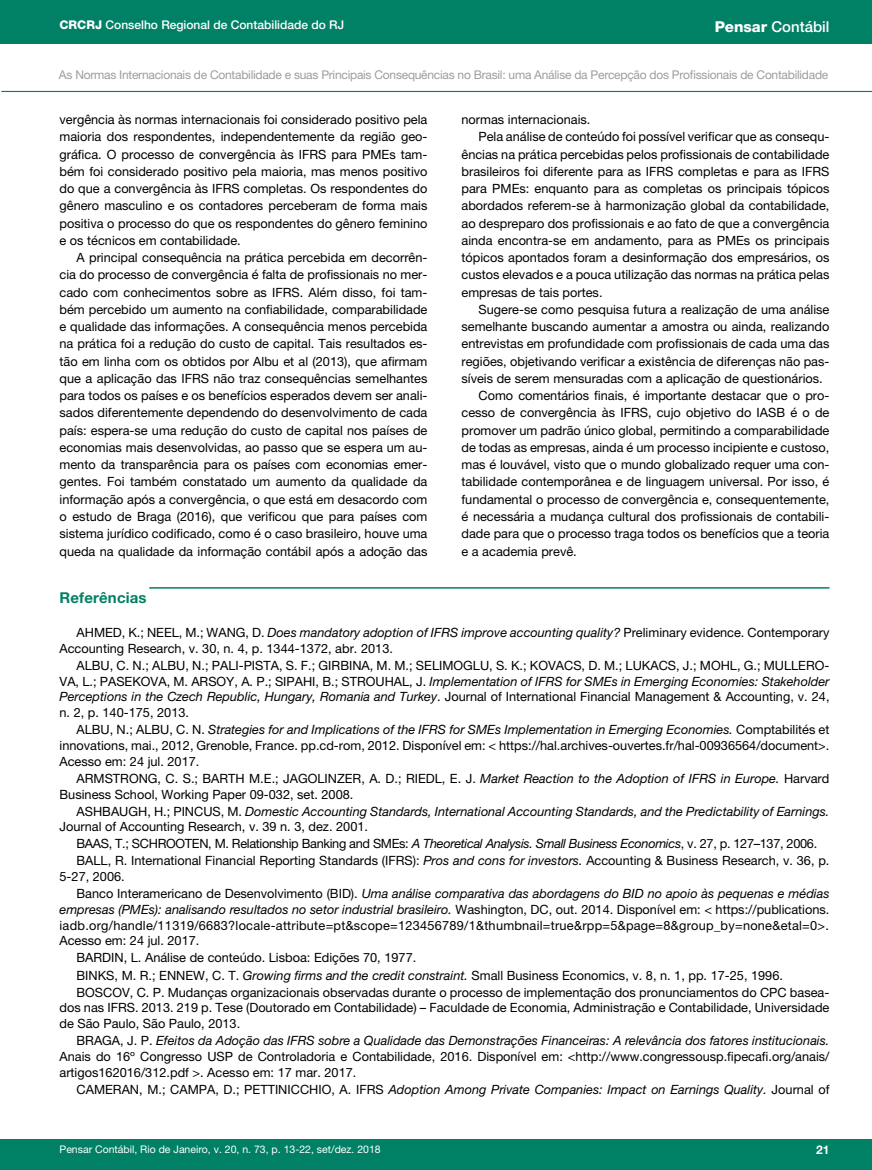
<style>
.page{position:relative;width:872px;height:1170px;background:#fff}
.page>*{position:absolute;margin:0;border:0;box-sizing:border-box;transform-origin:0 0}
.t1{font:500 15px "Helvetica Neue LT Pro";color:#fff}
.t2{font:700 15px "Helvetica Neue LT Pro";letter-spacing:.01em;color:#008065}
.t3{font:12.75px/17.2px "Helvetica Neue LT Pro";color:#000;text-align:justify}
.t4{font:italic 12.75px/15.8px "Helvetica Neue LT Pro";color:#000}
.t5{font:12px "Helvetica Neue LT Pro";letter-spacing:-.02em;color:#9d9d9c}
.t6{font:500 12px "Helvetica Neue LT Pro";color:#fff}
.t7{font:700 12px "Helvetica Neue LT Pro";color:#fff}
.t8{font:10.5px "Helvetica Neue LT Pro";color:#fff}
.s1{font-weight:800}
.s2{font-style:italic}
.s3{font-style:normal}
</style>
<div class="page">
<div style="left:0;top:0;width:872px;height:44px;background:#008065"></div>
<div style="left:0;top:1139px;width:872px;height:30px;background:#008065"></div>
<hr style="left:443px;top:115px;width:1px;height:986px;background:#9d9d9c">
<hr style="left:1px;top:91px;width:871px;height:1px;background:#008065">
<hr style="left:149px;top:587px;width:680px;height:1px;background:#008065">
<p class="t6" style="left:60px;top:18px;width:286px"><span class="s1">CRCRJ</span> Conselho Regional de Contabilidade do RJ</p>
<p class="t1" style="left:714px;top:17px;width:116px"><span class="s1">Pensar</span> Contábil</p>
<p class="t5" style="left:59px;top:67px;width:771px">As Normas Internacionais de Contabilidade e suas Principais Consequências no Brasil: uma Análise da Percepção dos Profissionais de Contabilidade</p>
<p class="t3" style="left:60px;top:111px;width:369px">vergência às normas internacionais foi considerado positivo pela maioria dos respondentes, independentemente da região geo&shy;gráfica. O processo de convergência às IFRS para PMEs tam&shy;bém foi considerado positivo pela maioria, mas menos positivo do que a convergência às IFRS completas. Os respondentes do gênero masculino e os contadores perceberam de forma mais positiva o processo do que os respondentes do gênero feminino e os técnicos em contabilidade.</p>
<p class="t3" style="left:60px;top:249px;width:369px;text-indent:17px">A principal consequência na prática percebida em decorrên&shy;cia do processo de convergência é falta de profissionais no mer&shy;cado com conhecimentos sobre as IFRS. Além disso, foi tam&shy;bém percebido um aumento na confiabilidade, comparabilidade e qualidade das informações. A consequência menos percebida na prática foi a redução do custo de capital. Tais resultados es&shy;tão em linha com os obtidos por Albu et al (2013), que afirmam que a aplicação das IFRS não traz consequências semelhantes para todos os países e os benefícios esperados devem ser anali&shy;sados diferentemente dependendo do desenvolvimento de cada país: espera-se uma redução do custo de capital nos países de economias mais desenvolvidas, ao passo que se espera um au&shy;mento da transparência para os países com economias emer&shy;gentes. Foi também constatado um aumento da qualidade da informação após a convergência, o que está em desacordo com o estudo de Braga (2016), que verificou que para países com sistema jurídico codificado, como é o caso brasileiro, houve uma queda na qualidade da informação contábil após a adoção das</p>
<p class="t3" style="left:461px;top:111px;width:130px">normas internacionais.</p>
<p class="t3" style="left:478px;top:128px;width:352px">Pela análise de conteúdo foi possível verificar que as consequ-</p>
<p class="t3" style="left:461px;top:145px;width:369px">ências na prática percebidas pelos profissionais de contabilidade</p>
<p class="t3" style="left:461px;top:162px;width:369px">brasileiros foi diferente para as IFRS completas e para as IFRS</p>
<p class="t3" style="left:461px;top:180px;width:369px">para PMEs: enquanto para as completas os principais tópicos</p>
<p class="t3" style="left:461px;top:197px;width:369px">abordados referem-se à harmonização global da contabilidade,</p>
<p class="t3" style="left:461px;top:214px;width:369px">ao despreparo dos profissionais e ao fato de que a convergência</p>
<p class="t3" style="left:461px;top:231px;width:369px">ainda encontra-se em andamento, para as PMEs os principais</p>
<p class="t3" style="left:461px;top:249px;width:369px">tópicos apontados foram a desinformação dos empresários, os</p>
<p class="t3" style="left:461px;top:266px;width:369px">custos elevados e a pouca utilização das normas na prática pelas</p>
<p class="t3" style="left:461px;top:283px;width:142px">empresas de tais portes.</p>
<p class="t3" style="left:478px;top:300px;width:352px">Sugere-se como pesquisa futura a realização de uma análise</p>
<p class="t3" style="left:461px;top:318px;width:369px">semelhante buscando aumentar a amostra ou ainda, realizando</p>
<p class="t3" style="left:461px;top:335px;width:369px">entrevistas em profundidade com profissionais de cada uma das</p>
<p class="t3" style="left:461px;top:352px;width:369px">regiões, objetivando verificar a existência de diferenças não pas-</p>
<p class="t3" style="left:461px;top:369px;width:363px">síveis de serem mensuradas com a aplicação de questionários.</p>
<p class="t3" style="left:478px;top:387px;width:352px">Como comentários finais, é importante destacar que o pro-</p>
<p class="t3" style="left:461px;top:404px;width:369px">cesso de convergência às IFRS, cujo objetivo do IASB é o de</p>
<p class="t3" style="left:461px;top:421px;width:369px">promover um padrão único global, permitindo a comparabilidade</p>
<p class="t3" style="left:461px;top:438px;width:369px">de todas as empresas, ainda é um processo incipiente e custoso,</p>
<p class="t3" style="left:461px;top:456px;width:369px">mas é louvável, visto que o mundo globalizado requer uma con-</p>
<p class="t3" style="left:461px;top:473px;width:369px">tabilidade contemporânea e de linguagem universal. Por isso, é</p>
<p class="t3" style="left:461px;top:490px;width:369px">fundamental o processo de convergência e, consequentemente,</p>
<p class="t3" style="left:461px;top:507px;width:369px">é necessária a mudança cultural dos profissionais de contabili-</p>
<p class="t3" style="left:461px;top:525px;width:369px">dade para que o processo traga todos os benefícios que a teoria</p>
<p class="t3" style="left:461px;top:542px;width:117px">e a academia prevê.</p>
<p class="t2" style="left:60px;top:588px;width:89px">Referências</p>
<p class="t3" style="left:60px;top:624px;width:771px;line-height:15.8px;text-indent:17px">AHMED, K.; NEEL, M.; WANG, D. <span class="s2">Does mandatory adoption of IFRS improve accounting quality?</span> Preliminary evidence. Contemporary<br>Accounting Research, v. 30, n. 4, p. 1344-1372, abr. 2013.</p>
<p class="t3" style="left:60px;top:657px;width:771px;line-height:15.8px;text-indent:17px">ALBU, C. N.; ALBU, N.; PALI-PISTA, S. F.; GIRBINA, M. M.; SELIMOGLU, S. K.; KOVACS, D. M.; LUKACS, J.; MOHL, G.; MULLERO-VA, L.; PASEKOVA, M. ARSOY, A. P.; SIPAHI, B.; STROUHAL, J. <span class="s2">Implementation of IFRS for SMEs in Emerging Economies: Stakeholder Perceptions in the Czech Republic, Hungary, Romania and Turkey</span>. Journal of International Financial Management &amp; Accounting, v. 24, n. 2, p. 140-175, 2013.</p>
<p class="t3" style="left:60px;top:721px;width:771px;line-height:15.8px;text-indent:17px">ALBU, N.; ALBU, C. N. <span class="s2">Strategies for and Implications of the IFRS for SMEs Implementation in Emerging Economies.</span> Comptabilités et innovations, mai., 2012, Grenoble, France. pp.cd-rom, 2012. Disponível em: &lt; https://hal.archives-ouvertes.fr/hal-00936564/document&gt;.<br>Acesso em: 24 jul. 2017.</p>
<p class="t3" style="left:60px;top:770px;width:771px;line-height:15.8px;text-indent:17px">ARMSTRONG, C. S.; BARTH M.E.; JAGOLINZER, A. D.; RIEDL, E. J. <span class="s2">Market Reaction to the Adoption of IFRS in Europe.</span> Harvard<br>Business School, Working Paper 09-032, set. 2008.</p>
<p class="t4" style="left:60px;top:802px;width:771px;text-indent:17px"><span class="s3">ASHBAUGH, H.; PINCUS, M.</span> Domestic Accounting Standards, International Accounting Standards, and the Predictability of Earnings.<br><span class="s3">Journal of Accounting Research, v. 39 n. 3, dez. 2001.</span></p>
<p class="t3" style="left:77px;top:835px;width:754px">BAAS, T.; SCHROOTEN, M. Relationship Banking and SMEs: <span class="s2">A Theoretical Analysis. Small Business Economics</span>, v. 27, p. 127–137, 2006.<br>BALL, R. International Financial Reporting Standards (IFRS): <span class="s2">Pros and cons for investors.</span> Accounting &amp; Business Research, v. 36, p.</p>
<p class="t4" style="left:77px;top:867px;width:754px;line-height:17px;text-indent:-17px"><span class="s3">5-27, 2006.<br>Banco Interamericano de Desenvolvimento (BID).</span> Uma análise comparativa das abordagens do BID no apoio às pequenas e médias</p>
<p class="t3" style="left:60px;top:901px;width:771px;line-height:15.8px"><span class="s2">empresas (PMEs): analisando resultados no setor industrial brasileiro.</span> Washington, DC, out. 2014. Disponível em: &lt; https://publications. iadb.org/handle/11319/6683?locale-attribute=pt&amp;scope=123456789/1&amp;thumbnail=true&amp;rpp=5&amp;page=8&amp;group_by=none&amp;etal=0&gt;.<br>Acesso em: 24 jul. 2017.</p>
<p class="t3" style="left:77px;top:949px;width:754px;text-align:left">BARDIN, L. Análise de conteúdo. Lisboa: Edições 70, 1977.<br>BINKS, M. R.; ENNEW, C. T. <span class="s2">Growing firms and the credit constraint.</span> Small Business Economics, v. 8, n. 1, pp. 17-25, 1996.<br>BOSCOV, C. P. Mudanças organizacionais observadas durante o processo de implementação dos pronunciamentos do CPC basea-</p>
<p class="t3" style="left:60px;top:999px;width:771px;line-height:15.8px">dos nas IFRS. 2013. 219 p. Tese (Doutorado em Contabilidade) – Faculdade de Economia, Administração e Contabilidade, Universidade de São Paulo, São Paulo, 2013.</p>
<p class="t3" style="left:60px;top:1032px;width:771px;line-height:15.8px;text-indent:17px">BRAGA, J. P. <span class="s2">Efeitos da Adoção das IFRS sobre a Qualidade das Demonstrações Financeiras: A relevância dos fatores institucionais.<br></span>Anais do 16º Congresso USP de Controladoria e Contabilidade, 2016. Disponível em: &lt;http://www.congressousp.fipecafi.org/anais/ artigos162016/312.pdf &gt;. Acesso em: 17 mar. 2017.</p>
<p class="t4" style="left:77px;top:1080px;width:754px"><span class="s3">CAMERAN, M.; CAMPA, D.; PETTINICCHIO, A. IFRS</span> Adoption Among Private Companies: Impact on Earnings Quality. <span class="s3">Journal of</span></p>
<p class="t8" style="left:60px;top:1142px;width:323px">Pensar Contábil, Rio de Janeiro, v. 20, n. 73, p. 13-22, set/dez. 2018</p>
<p class="t7" style="left:816px;top:1142px;width:15px">21</p>
</div>
